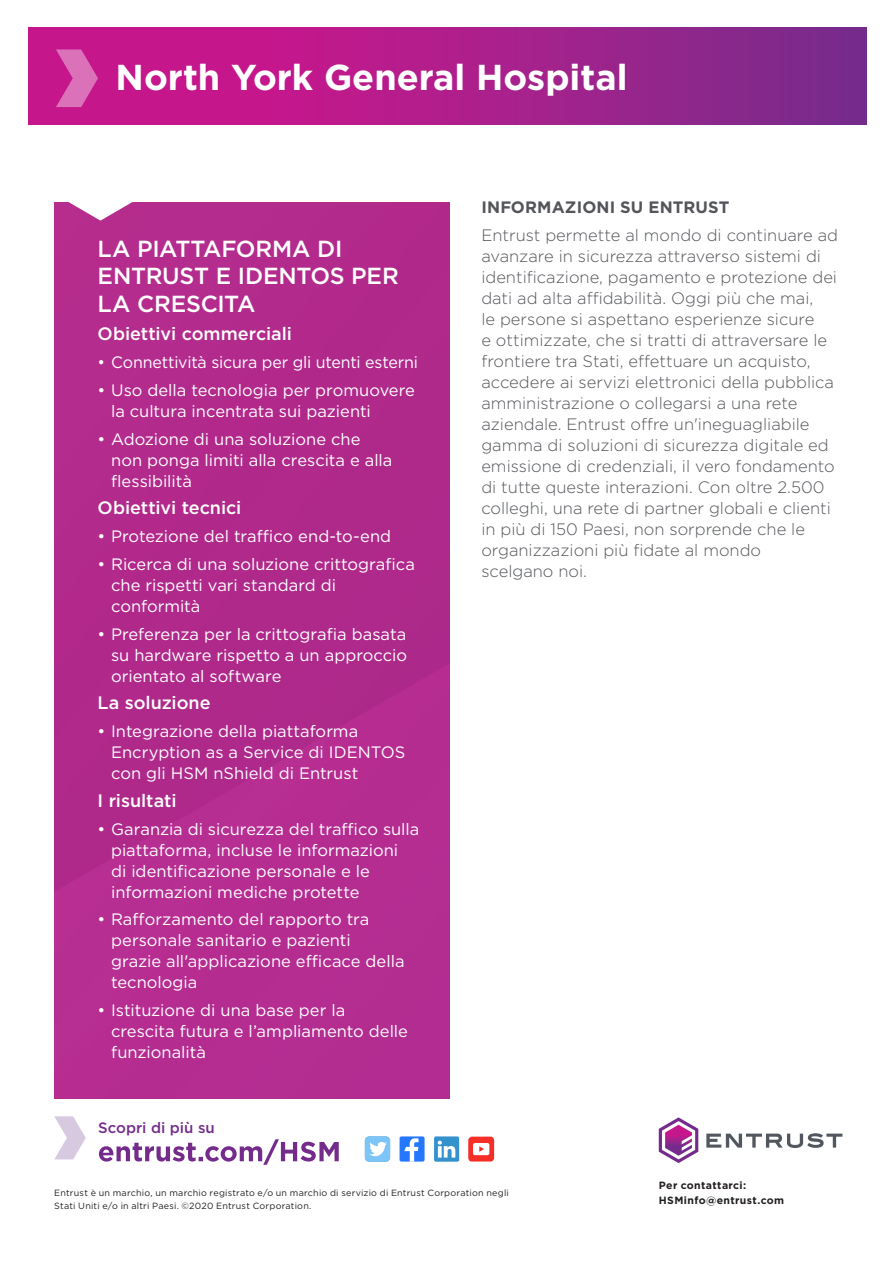
<style>
.page{position:relative;width:893px;height:1263px;background:#fff}
.page>*{position:absolute;margin:0;border:0;box-sizing:border-box;transform-origin:0 0}
.t1{font:700 36px "Gotham";color:#fff}
.t2{font:500 23.25px/27.5px "Gotham";letter-spacing:-.01em;color:#fff}
.t3{font:500 18px "Gotham";letter-spacing:-.005em;color:#fff}
.t4{font:16.5px/21px "Gotham";color:#fff}
.t5{font:300 16.5px/21px "Gotham";color:#54555a}
.t6{font:700 16.5px "Gotham";letter-spacing:.01em;color:#54555a}
.t7{font:500 15px "Gotham";color:#742b8b}
.t8{font:700 10.5px/15px "Gotham";letter-spacing:.035em;color:#231f20}
.t9{font:9px/13.5px "Gotham";letter-spacing:.025em;color:#231f20}
</style>
<div class="page">
<div style="left:54px;top:203px;width:395px;height:896px;background:#b22a8b"></div>
<svg style="left:67px;top:202px;width:67px;height:19px"></svg>
<div style="left:400px;top:1136px;width:25px;height:25px;background:#2577ff;border-radius:2px"></div>
<svg style="left:404px;top:1138px;width:15px;height:24px"></svg>
<div style="left:434px;top:1136px;width:25px;height:26px;background:#3392cc;border-radius:2px"></div>
<svg style="left:438px;top:1141px;width:17px;height:16px"></svg>
<div style="left:365px;top:1136px;width:25px;height:26px;background:#7bc5f8;border-radius:4px"></div>
<svg style="left:369px;top:1142px;width:18px;height:14px"></svg>
<svg style="left:468px;top:1136px;width:26px;height:25px"></svg>
<svg style="left:99px;top:1139px;width:240px;height:26px"></svg>
<svg style="left:54px;top:1116px;width:32px;height:43px"></svg>
<svg style="left:706px;top:1133px;width:136px;height:15px"></svg>
<svg style="left:659px;top:1117px;width:39px;height:46px"></svg>
<svg style="left:29px;top:27px;width:837px;height:98px;background:#a91e8b"></svg>
<svg style="left:56px;top:50px;width:42px;height:57px;background:#d24da7"></svg>
<h1 class="t1" style="left:116px;top:54px;width:513px">North York General Hospital</h1>
<h2 class="t2" style="left:98px;top:235px;width:303px">LA PIATTAFORMA DI<br>ENTRUST E IDENTOS PER<br>LA CRESCITA</h2>
<p class="t3" style="left:98px;top:322px;width:196px">Obiettivi commerciali</p>
<p class="t4" style="left:98px;top:351px;width:322px">• Connettività sicura per gli utenti esterni</p>
<p class="t4" style="left:111px;top:379px;width:305px;text-indent:-13px">• Uso della tecnologia per promuovere la cultura incentrata sui pazienti</p>
<p class="t4" style="left:111px;top:428px;width:283px;text-indent:-13px">• Adozione di una soluzione che non ponga limiti alla crescita e alla flessibilità</p>
<p class="t3" style="left:98px;top:496px;width:145px">Obiettivi tecnici</p>
<p class="t4" style="left:98px;top:525px;width:295px">• Protezione del traffico end-to-end</p>
<p class="t4" style="left:111px;top:553px;width:306px;text-indent:-13px">• Ricerca di una soluzione crittografica che rispetti vari standard di conformità</p>
<p class="t4" style="left:111px;top:623px;width:298px;text-align:justify;text-indent:-13px">• Preferenza per la crittografia basata su hardware rispetto a un approccio orientato al software</p>
<p class="t3" style="left:98px;top:691px;width:115px">La soluzione</p>
<p class="t4" style="left:111px;top:720px;width:296px;text-indent:-13px">• Integrazione della piattaforma<br>Encryption as a Service di IDENTOS con gli HSM nShield di Entrust</p>
<p class="t3" style="left:98px;top:789px;width:80px">I risultati</p>
<p class="t4" style="left:111px;top:818px;width:310px;text-indent:-13px">• Garanzia di sicurezza del traffico sulla piattaforma, incluse le informazioni<br>di identificazione personale e le informazioni mediche protette</p>
<p class="t4" style="left:111px;top:909px;width:295px;text-indent:-13px">• Rafforzamento del rapporto tra personale sanitario e pazienti grazie all'applicazione efficace della tecnologia</p>
<p class="t4" style="left:111px;top:999px;width:298px;text-indent:-13px">• Istituzione di una base per la crescita futura e l’ampliamento delle funzionalità</p>
<p class="t7" style="left:98px;top:1118px;width:118px">Scopri di più su</p>
<p class="t6" style="left:481px;top:196px;width:250px">INFORMAZIONI SU ENTRUST</p>
<p class="t5" style="left:481px;top:224px;width:358px">Entrust permette al mondo di continuare ad avanzare in sicurezza attraverso sistemi di identificazione, pagamento e protezione dei dati ad alta affidabilità. Oggi più che mai,<br>le persone si aspettano esperienze sicure<br>e ottimizzate, che si tratti di attraversare le frontiere tra Stati, effettuare un acquisto, accedere ai servizi elettronici della pubblica amministrazione o collegarsi a una rete aziendale. Entrust offre un'ineguagliabile gamma di soluzioni di sicurezza digitale ed emissione di credenziali, il vero fondamento di tutte queste interazioni. Con oltre 2.500 colleghi, una rete di partner globali e clienti in più di 150 Paesi, non sorprende che le organizzazioni più fidate al mondo<br>scelgano noi.</p>
<p class="t9" style="left:54px;top:1186px;width:456px">Entrust è un marchio, un marchio registrato e/o un marchio di servizio di Entrust Corporation negli<br>Stati Uniti e/o in altri Paesi. ©2020 Entrust Corporation.</p>
<p class="t8" style="left:659px;top:1178px;width:127px">Per contattarci:<br>HSMinfo@entrust.com</p>
</div>
